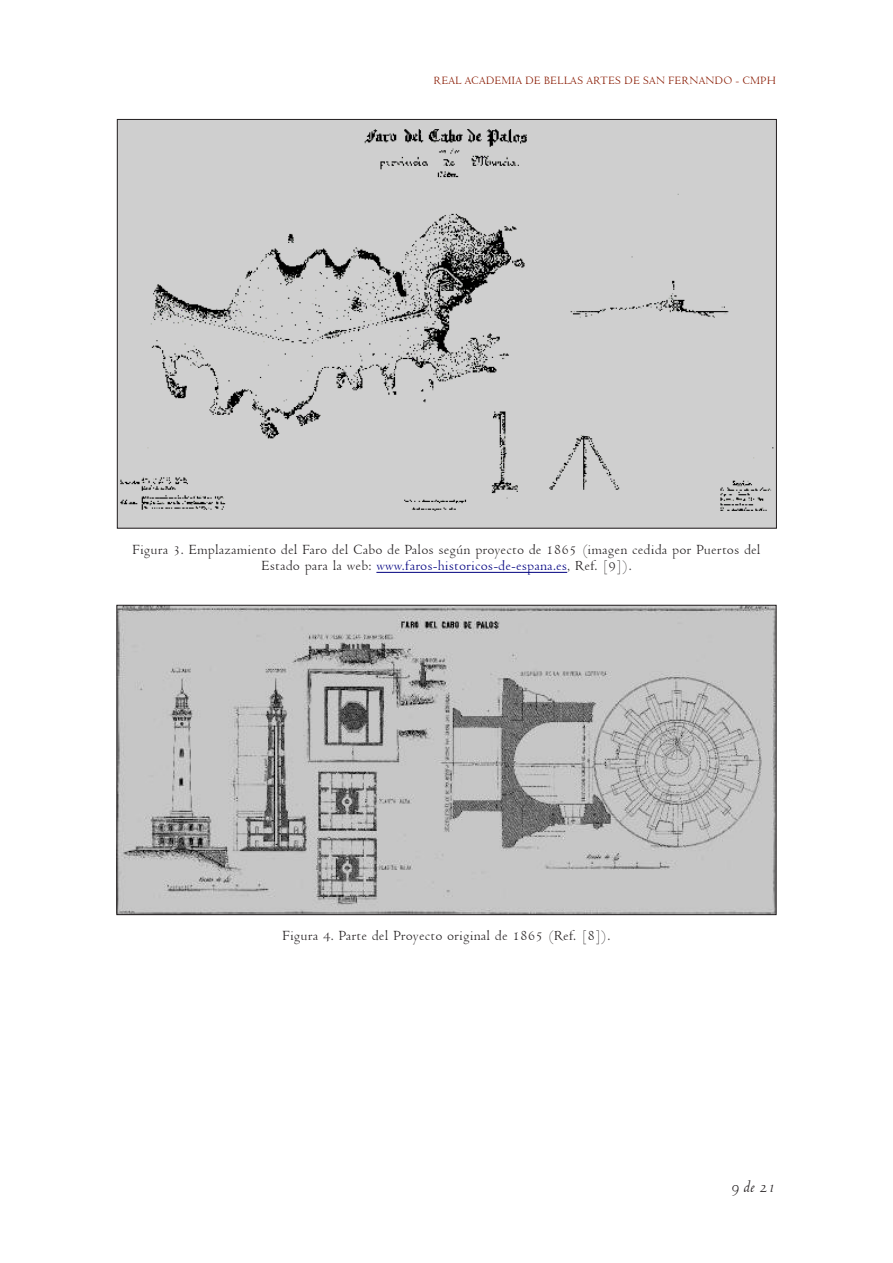
<style>
.page{position:relative;width:893px;height:1263px;background:#fff}
.page>*{position:absolute;margin:0;border:0;box-sizing:border-box;transform-origin:0 0}
.t1{font:italic 18px "Venetian 301 BT";color:#231f20}
.t2{font:15px/16.5px "Venetian 301 BT";color:#231f20;text-align:center}
.t3{font:12px "Venetian 301 BT";color:#891a02}
.s1{color:#000080}
</style>
<div class="page">
<hr style="left:376px;top:572px;width:191px;height:1px;background:#000080">
<img style="left:119px;top:121px;width:656px;height:405px">
<img style="left:119px;top:607px;width:655px;height:306px">
<p class="t3" style="left:433px;top:73px;width:344px">REAL ACADEMIA DE BELLAS ARTES DE SAN FERNANDO - CMPH</p>
<p class="t2" style="left:132px;top:541px;width:630px">Figura 3. Emplazamiento del Faro del Cabo de Palos según proyecto de 1865 (imagen cedida por Puertos del<br>Estado para la web: <span class="s1">www.faros-historicos-de-espana.es</span>, Ref. [9]).</p>
<p class="t2" style="left:282px;top:927px;width:330px">Figura 4. Parte del Proyecto original de 1865 (Ref. [8]).</p>
<p class="t1" style="left:731px;top:1177px;width:46px">9 de 21</p>
</div>
